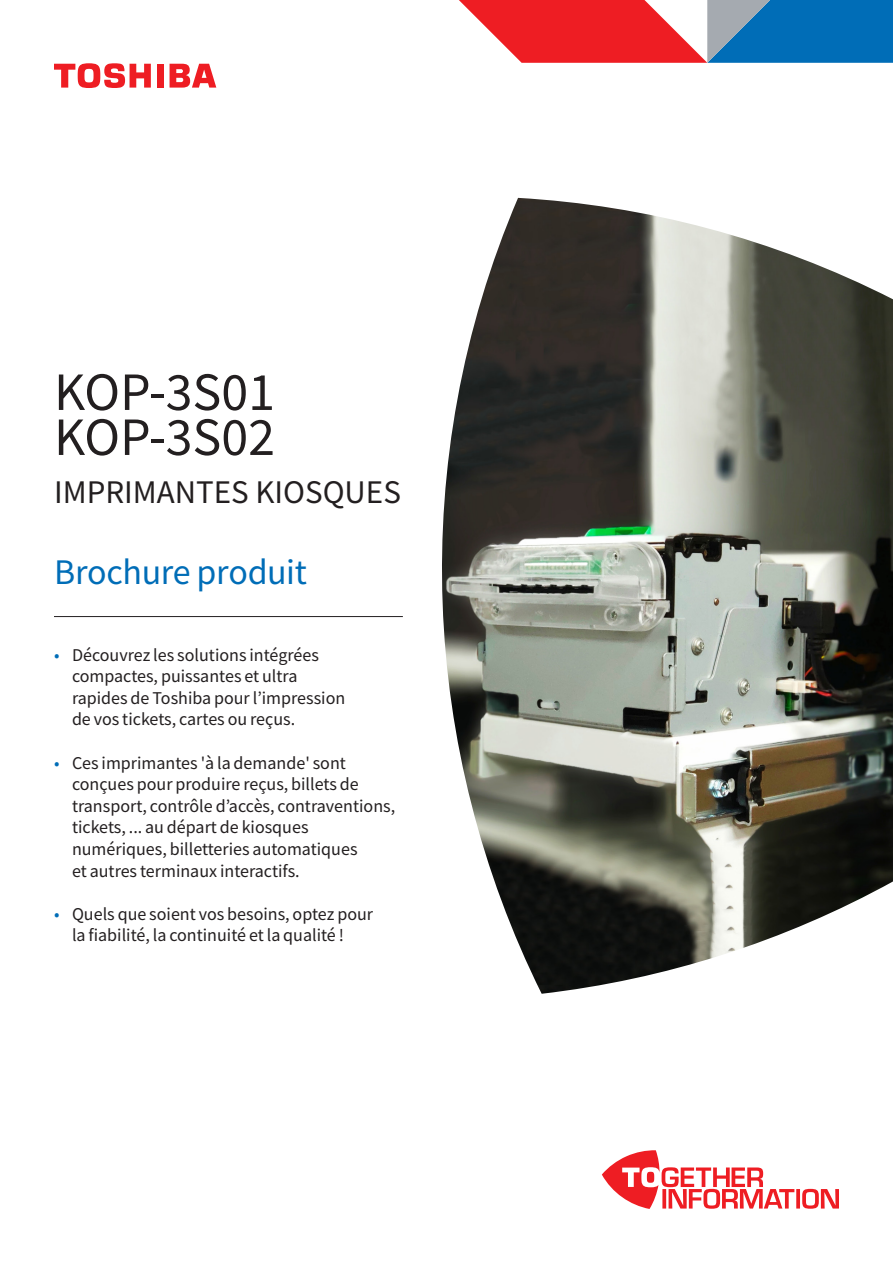
<style>
.page{position:relative;width:893px;height:1263px;background:#fff}
.page>*{position:absolute;margin:0;border:0;box-sizing:border-box;transform-origin:0 0}
.t1{font:54px "Toshiba Sans";color:#231f20}
.Collateral_type_whit{font:36px "Toshiba Sans";letter-spacing:-.01em;color:#006db7}
.Product_description{font:33px "Toshiba Sans";color:#231f20}
.Highlight_bullets_BL{font:18px/21.6px "Toshiba Sans";color:#231f20}
.s1{color:#006db7}
</style>
<div class="page">
<img style="left:442px;top:198px;width:451px;height:796px">
<div style="left:157px;top:64px;width:7px;height:24px;background:#ee1d23"></div>
<svg style="left:170px;top:64px;width:46px;height:24px"></svg>
<svg style="left:54px;top:63px;width:97px;height:25px"></svg>
<hr style="left:54px;top:616px;width:349px;height:1px;background:#231f20">
<svg style="left:602px;top:1150px;width:237px;height:59px"></svg>
<svg style="left:459px;top:0;width:434px;height:63px;background:#976582"></svg>
<p class="t1" style="left:54px;top:358px;width:222px">KOP-3S01</p>
<p class="t1" style="left:54px;top:403px;width:222px">KOP-3S02</p>
<p class="Product_description" style="left:54px;top:471px;width:348px">IMPRIMANTES KIOSQUES</p>
<p class="Collateral_type_whit" style="left:54px;top:549px;width:254px">Brochure produit</p>
<p class="Highlight_bullets_BL" style="left:72px;top:644px;width:275px;text-indent:-18px"><span class="s1">•</span> Découvrez les solutions intégrées compactes, puissantes et ultra rapides de Toshiba pour l’impression de vos tickets, cartes ou reçus.</p>
<p class="Highlight_bullets_BL" style="left:72px;top:752px;width:325px;text-indent:-18px"><span class="s1">•</span> Ces imprimantes 'à la demande' sont conçues pour produire reçus, billets de transport, contrôle d’accès, contraventions, tickets, ... au départ de kiosques numériques, billetteries automatiques<br>et autres terminaux interactifs.</p>
<p class="Highlight_bullets_BL" style="left:72px;top:903px;width:303px;text-indent:-18px"><span class="s1">•</span> Quels que soient vos besoins, optez pour la fiabilité, la continuité et la qualité !</p>
</div>
